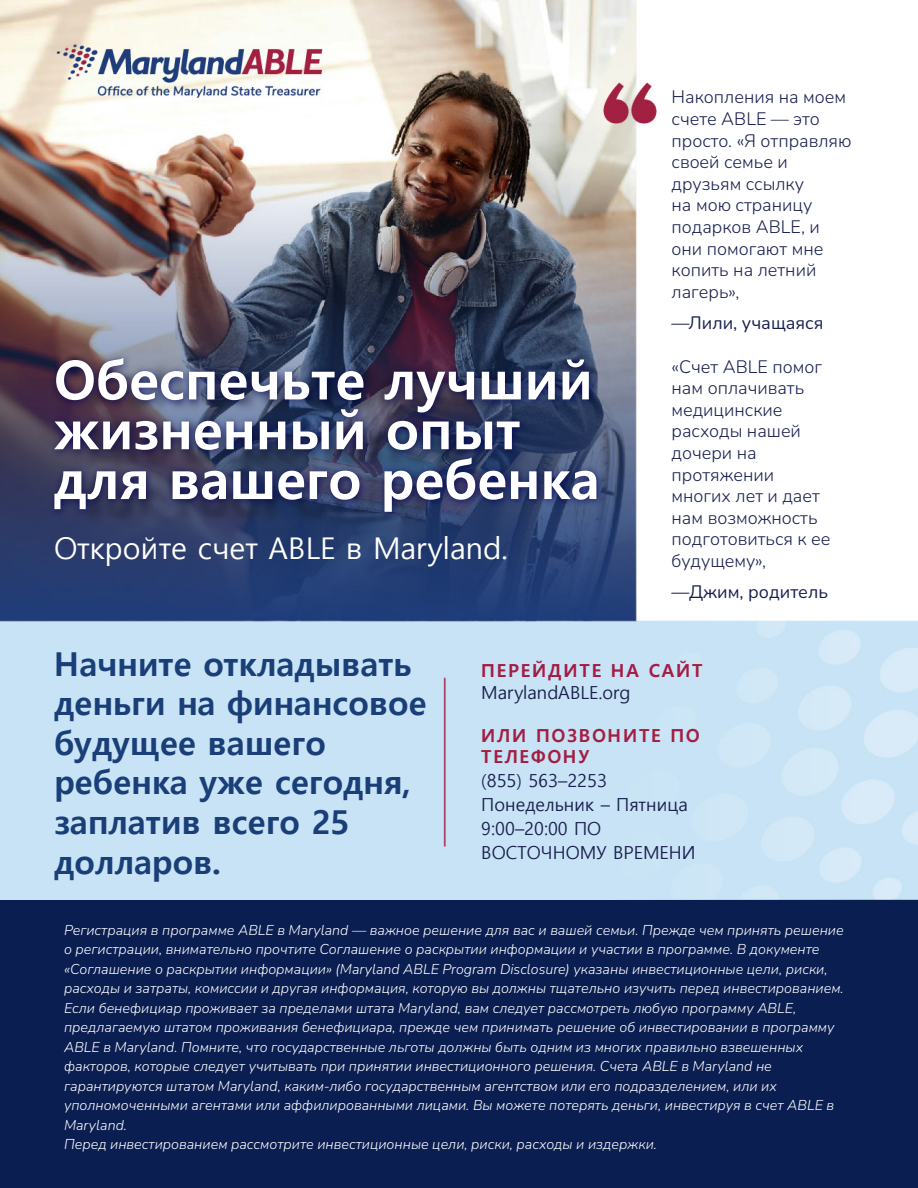
<style>
.page{position:relative;width:918px;height:1188px;background:#fff}
.page>*{position:absolute;margin:0;border:0;box-sizing:border-box;transform-origin:0 0}
.t1{font:700 54px/49.8px "Malgun Gothic";color:#fff}
.t2{font:700 33px/39.6px "Malgun Gothic";color:#1a3e77}
.t3{font:30px "Malgun Gothic";color:#fff}
.t4{font:300 18px/21.6px "Nunito";color:#19204e}
.t5{font:18px/24px "Malgun Gothic";color:#1a204d}
.t6{font:18px "Nunito";color:#19204e}
.t7{font:700 18px/21.6px "Malgun Gothic";letter-spacing:.09em;color:#a21f41}
.t8{font:700 18px "Malgun Gothic";letter-spacing:.09em;color:#a31c43}
.t9{font:italic 300 14.25px/19.5px "Nunito";color:#fff}
</style>
<div class="page">
<img style="left:0;top:0;width:918px;height:1188px">
<div style="left:48px;top:352px;width:558px;height:169px;background:#000056;opacity:.75"></div>
<p class="t1" style="left:54px;top:355px;width:547px">Обеспечьте лучший жизненный опыт для вашего ребенка</p>
<p class="t3" style="left:54px;top:531px;width:455px">Откройте счет ABLE в Maryland.</p>
<p class="t4" style="left:672px;top:86px;width:181px">Накопления на моем счете ABLE — это просто. «Я отправляю своей семье и друзьям ссылку<br>на мою страницу подарков ABLE, и они помогают мне копить на летний лагерь»,</p>
<p class="t6" style="left:672px;top:311px;width:153px">—Лили, учащаяся</p>
<p class="t4" style="left:672px;top:355px;width:160px">«Счет ABLE помог нам оплачивать медицинские расходы нашей дочери на протяжении многих лет и дает нам возможность подготовиться к ее будущему»,</p>
<p class="t6" style="left:672px;top:580px;width:158px">—Джим, родитель</p>
<p class="t2" style="left:54px;top:644px;width:374px">Начните откладывать деньги на финансовое будущее вашего ребенка уже сегодня, заплатив всего 25 долларов.</p>
<p class="t8" style="left:481px;top:660px;width:223px">ПЕРЕЙДИТЕ НА САЙТ</p>
<p class="t5" style="left:481px;top:680px;width:150px">MarylandABLE.org</p>
<p class="t7" style="left:481px;top:725px;width:220px">ИЛИ ПОЗВОНИТЕ ПО<br>ТЕЛЕФОНУ</p>
<p class="t5" style="left:481px;top:769px;width:127px">(855) 563–2253</p>
<p class="t5" style="left:481px;top:793px;width:208px">Понедельник – Пятница</p>
<p class="t5" style="left:481px;top:817px;width:216px">9:00–20:00 ПО<br>ВОСТОЧНОМУ ВРЕМЕНИ</p>
<p class="t9" style="left:64px;top:919px;width:781px">Регистрация в программе ABLE в Maryland — важное решение для вас и вашей семьи. Прежде чем принять решение о регистрации, внимательно прочтите Соглашение о раскрытии информации и участии в программе. В документе «Соглашение о раскрытии информации» (Maryland ABLE Program Disclosure) указаны инвестиционные цели, риски, расходы и затраты, комиссии и другая информация, которую вы должны тщательно изучить перед инвестированием.<br>Если бенефициар проживает за пределами штата Maryland, вам следует рассмотреть любую программу ABLE, предлагаемую штатом проживания бенефициара, прежде чем принимать решение об инвестировании в программу ABLE в Maryland. Помните, что государственные льготы должны быть одним из многих правильно взвешенных факторов, которые следует учитывать при принятии инвестиционного решения. Счета ABLE в Maryland не гарантируются штатом Maryland, каким-либо государственным агентством или его подразделением, или их уполномоченными агентами или аффилированными лицами. Вы можете потерять деньги, инвестируя в счет ABLE в Maryland.<br>Перед инвестированием рассмотрите инвестиционные цели, риски, расходы и издержки.</p>
</div>
